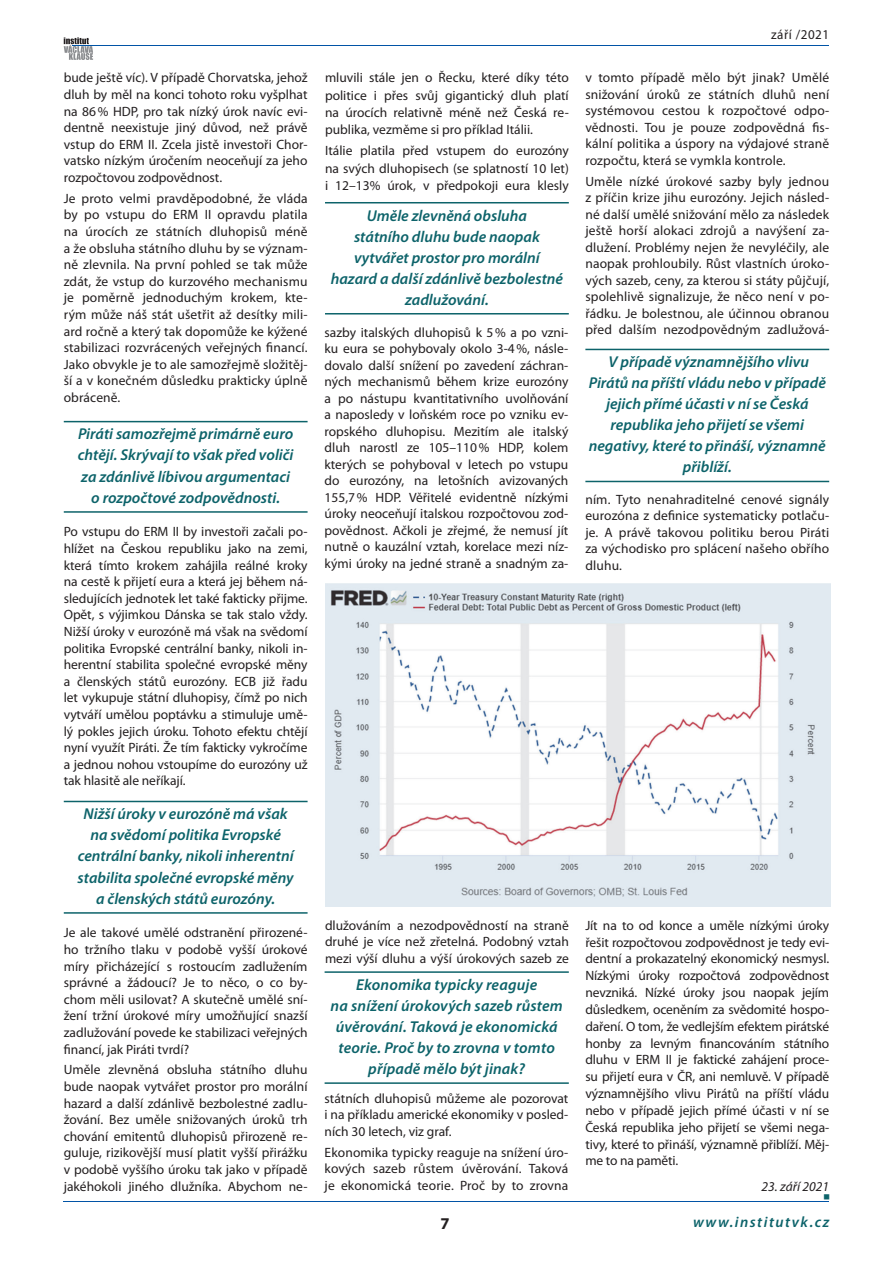
<style>
.page{position:relative;width:893px;height:1263px;background:#fff}
.page>*{position:absolute;margin:0;border:0;box-sizing:border-box;transform-origin:0 0}
.t1{font:700 16.5px "Myriad Pro";color:#231f20}
.Mezilinky{font:italic 600 15.75px/21px "Myriad Pro";color:#0d636a;text-align:center}
.t2{font:italic 600 15px "Myriad Pro";letter-spacing:.1em;color:#0d636a}
.Klasika{font:13.5px/16.6px "Myriad Pro";color:#231f20;text-align:justify}
.Klasika-2{font:italic 13.5px "Myriad Pro";color:#231f20}
.Klasika-3{font:13.5px "Myriad Pro";letter-spacing:.04em;color:#231f20}
.t3{font:7.5px "Zapf Dingbats Itc LOT";color:#0d636a}
</style>
<div class="page">
<svg style="left:64px;top:37px;width:29px;height:23px"></svg>
<hr style="left:72px;top:45px;width:242px;height:1px;background:#0154a6">
<hr style="left:149px;top:45px;width:679px;height:1px;background:#0154a6">
<hr style="left:64px;top:1201px;width:765px;height:1px;background:#0154a6">
<hr style="left:64px;top:421px;width:244px;height:1px;background:#0d636a">
<hr style="left:64px;top:511px;width:244px;height:2px;background:#0d636a">
<hr style="left:64px;top:801px;width:244px;height:1px;background:#0d636a">
<hr style="left:64px;top:912px;width:244px;height:2px;background:#0d636a">
<hr style="left:325px;top:202px;width:244px;height:1px;background:#0d636a">
<hr style="left:325px;top:313px;width:244px;height:1px;background:#0d636a">
<img style="left:325px;top:583px;width:505px;height:323px">
<hr style="left:325px;top:971px;width:244px;height:2px;background:#0d636a">
<hr style="left:325px;top:1082px;width:244px;height:2px;background:#0d636a">
<hr style="left:585px;top:349px;width:244px;height:1px;background:#0d636a">
<hr style="left:585px;top:481px;width:244px;height:1px;background:#0d636a">
<p class="Klasika" style="left:64px;top:70px;width:245px">bude ještě víc). V případě Chorvatska, jehož dluh by měl na konci tohoto roku vyšplhat na 86% HDP, pro tak nízký úrok navíc evi&shy;dentně neexistuje jiný důvod, než právě vstup do ERM II. Zcela jistě investoři Chor&shy;vatsko nízkým úročením neoceňují za jeho rozpočtovou zodpovědnost.</p>
<p class="Klasika" style="left:64px;top:190px;width:245px">Je proto velmi pravděpodobné, že vláda by po vstupu do ERM II opravdu platila na úrocích ze státních dluhopisů méně a že obsluha státního dluhu by se význam&shy;ně zlevnila. Na první pohled se tak může zdát, že vstup do kurzového mechanismu je poměrně jednoduchým krokem, kte&shy;rým může náš stát ušetřit až desítky mili&shy;ard ročně a který tak dopomůže ke kýžené stabilizaci rozvrácených veřejných financí.<br>Jako obvykle je to ale samozřejmě složitěj&shy;ší a v konečném důsledku prakticky úplně obráceně.</p>
<p class="Mezilinky" style="left:78px;top:424px;width:217px">Piráti samozřejmě primárně euro chtějí. Skrývají to však před voliči za zdánlivě líbivou argumentaci o rozpočtové zodpovědnosti.</p>
<p class="Klasika" style="left:64px;top:524px;width:245px">Po vstupu do ERM II by investoři začali po&shy;hlížet na Českou republiku jako na zemi, která tímto krokem zahájila reálné kroky na cestě k přijetí eura a která jej během ná&shy;sledujících jednotek let také fakticky přijme.<br>Opět, s výjimkou Dánska se tak stalo vždy.<br>Nižší úroky v eurozóně má však na svědomí politika Evropské centrální banky, nikoli in&shy;herentní stabilita společné evropské měny a členských států eurozóny. ECB již řadu let vykupuje státní dluhopisy, čímž po nich vytváří umělou poptávku a stimuluje umě&shy;lý pokles jejich úroku. Tohoto efektu chtějí nyní využít Piráti. Že tím fakticky vykročíme a jednou nohou vstoupíme do eurozóny už tak hlasitě ale neříkají.</p>
<p class="Mezilinky" style="left:78px;top:804px;width:218px">Nižší úroky v eurozóně má však na svědomí politika Evropské centrální banky, nikoli inherentní stabilita společné evropské měny a členských států eurozóny.</p>
<p class="Klasika" style="left:64px;top:925px;width:245px">Je ale takové umělé odstranění přirozené&shy;ho tržního tlaku v podobě vyšší úrokové míry přicházející s rostoucím zadlužením správné a žádoucí? Je to něco, o co by&shy;chom měli usilovat? A skutečně umělé sní&shy;žení tržní úrokové míry umožňující snazší zadlužování povede ke stabilizaci veřejných financí, jak Piráti tvrdí?</p>
<p class="Klasika" style="left:64px;top:1062px;width:245px">Uměle zlevněná obsluha státního dluhu bude naopak vytvářet prostor pro morální hazard a další zdánlivě bezbolestné zadlu&shy;žování. Bez uměle snižovaných úroků trh chování emitentů dluhopisů přirozeně re&shy;guluje, rizikovější musí platit vyšší přirážku v podobě vyššího úroku tak jako v případě jakéhokoli jiného dlužníka. Abychom ne-</p>
<p class="Klasika" style="left:325px;top:69px;width:245px;line-height:17.2px">mluvili stále jen o Řecku, které díky této politice i přes svůj gigantický dluh platí na úrocích relativně méně než Česká re&shy;publika, vezměme si pro příklad Itálii.</p>
<p class="Klasika" style="left:325px;top:143px;width:245px;line-height:17.2px">Itálie platila před vstupem do eurozóny na svých dluhopisech (se splatností 10 let) i 12–13% úrok, v předpokoji eura klesly</p>
<p class="Mezilinky" style="left:331px;top:205px;width:234px">Uměle zlevněná obsluha<br>státního dluhu bude naopak vytvářet prostor pro morální hazard a další zdánlivě bezbolestné zadlužování.</p>
<p class="Klasika" style="left:325px;top:324px;width:245px">sazby italských dluhopisů k 5% a po vzni&shy;ku eura se pohybovaly okolo 3-4%, násle&shy;dovalo další snížení po zavedení záchran&shy;ných mechanismů během krize eurozóny a po nástupu kvantitativního uvolňování a naposledy v loňském roce po vzniku ev&shy;ropského dluhopisu. Mezitím ale italský dluh narostl ze 105–110% HDP, kolem kterých se pohyboval v letech po vstupu do eurozóny, na letošních avizovaných 155,7% HDP. Věřitelé evidentně nízkými úroky neoceňují italskou rozpočtovou zod&shy;povědnost. Ačkoli je zřejmé, že nemusí jít nutně o kauzální vztah, korelace mezi níz&shy;kými úroky na jedné straně a snadným za-</p>
<p class="Klasika-3" style="left:771px;top:27px;width:59px">září /2021</p>
<p class="Klasika" style="left:585px;top:70px;width:245px">v tomto případě mělo být jinak? Umělé snižování úroků ze státních dluhů není systémovou cestou k rozpočtové odpo&shy;vědnosti. Tou je pouze zodpovědná fis&shy;kální politika a úspory na výdajové straně rozpočtu, která se vymkla kontrole.</p>
<p class="Klasika" style="left:585px;top:173px;width:245px">Uměle nízké úrokové sazby byly jednou z příčin krize jihu eurozóny. Jejich násled&shy;né další umělé snižování mělo za následek ještě horší alokaci zdrojů a navýšení za&shy;dlužení. Problémy nejen že nevyléčily, ale naopak prohloubily. Růst vlastních úroko&shy;vých sazeb, ceny, za kterou si státy půjčují, spolehlivě signalizuje, že něco není v po&shy;řádku. Je bolestnou, ale účinnou obranou před dalším nezodpovědným zadlužová-</p>
<p class="Mezilinky" style="left:589px;top:352px;width:239px">V případě významnějšího vlivu<br>Pirátů na příští vládu nebo v případě jejich přímé účasti v ní se Česká republika jeho přijetí se všemi negativy, které to přináší, významně přiblíží.</p>
<p class="Klasika" style="left:585px;top:491px;width:245px">ním. Tyto nenahraditelné cenové signály eurozóna z definice systematicky potlaču&shy;je. A právě takovou politiku berou Piráti za východisko pro splácení našeho obřího dluhu.</p>
<p class="Klasika" style="left:325px;top:917px;width:245px">dlužováním a nezodpovědností na straně druhé je více než zřetelná. Podobný vztah mezi výší dluhu a výší úrokových sazeb ze</p>
<p class="Mezilinky" style="left:331px;top:974px;width:234px">Ekonomika typicky reaguje<br>na snížení úrokových sazeb růstem úvěrování. Taková je ekonomická teorie. Proč by to zrovna v tomto případě mělo být jinak?</p>
<p class="Klasika" style="left:325px;top:1090px;width:245px">státních dluhopisů můžeme ale pozorovat i na příkladu americké ekonomiky v posled&shy;ních 30 letech, viz graf.</p>
<p class="Klasika" style="left:325px;top:1144px;width:245px">Ekonomika typicky reaguje na snížení úro&shy;kových sazeb růstem úvěrování. Taková je ekonomická teorie. Proč by to zrovna</p>
<p class="Klasika" style="left:585px;top:917px;width:245px">Jít na to od konce a uměle nízkými úroky řešit rozpočtovou zodpovědnost je tedy evi&shy;dentní a prokazatelný ekonomický nesmysl.<br>Nízkými úroky rozpočtová zodpovědnost nevzniká. Nízké úroky jsou naopak jejím důsledkem, oceněním za svědomité hospo&shy;daření. O tom, že vedlejším efektem pirátské honby za levným financováním státního dluhu v ERM II je faktické zahájení proce&shy;su přijetí eura v ČR, ani nemluvě. V případě významnějšího vlivu Pirátů na příští vládu nebo v případě jejich přímé účasti v ní se Česká republika jeho přijetí se všemi nega&shy;tivy, které to přináší, významně přiblíží. Měj&shy;me to na paměti.</p>
<p class="Klasika-2" style="left:761px;top:1179px;width:69px">23. září 2021</p>
<p class="t3" style="left:830px;top:1194px;width:7px;rotate:90deg">■</p>
<p class="t1" style="left:440px;top:1214px;width:11px">7</p>
<p class="t2" style="left:693px;top:1213px;width:138px">www.institutvk.cz</p>
</div>
